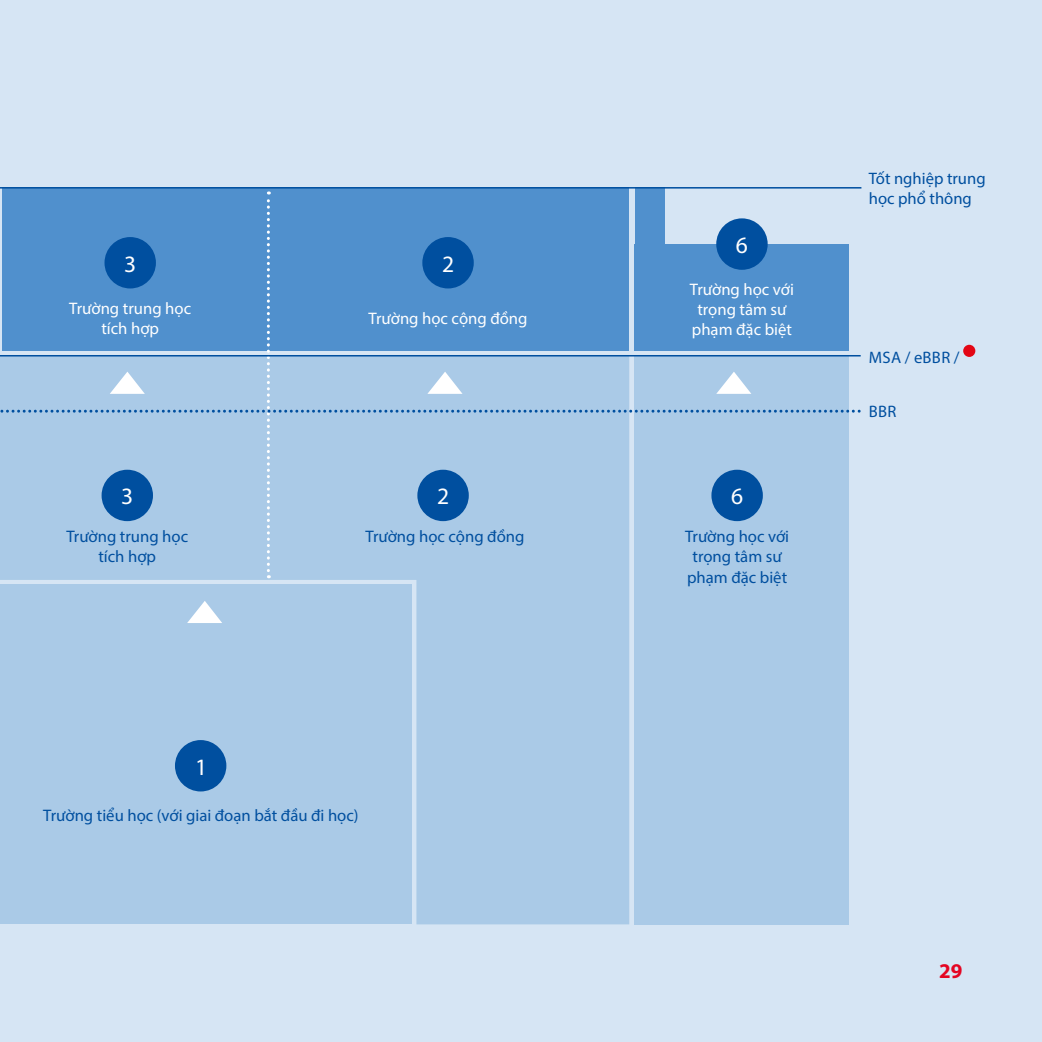
<style>
.page{position:relative;width:1042px;height:1042px;background:#d6e5f4}
.page>*{position:absolute;margin:0;border:0;box-sizing:border-box;transform-origin:0 0}
.t1{font:23.62px "Myriad Pro";color:#fff}
.t2{font:700 21px "Myriad Pro";color:#e40522}
.t3{font:16.62px/20.1px "Myriad Pro";color:#004f9f;text-align:center}
.t4{font:16.62px/20.1px "Myriad Pro";color:#fff;text-align:center}
</style>
<div class="page">
<div style="left:0;top:578px;width:629px;height:346px;background:#aacae7"></div>
<div style="left:0;top:584px;width:411px;height:340px;background:#aacae7"></div>
<div style="left:635px;top:356px;width:214px;height:568px;background:#aacae7"></div>
<svg style="left:0;top:187px;width:862px;height:4px;background:#4483c1"></svg>
<svg style="left:187px;top:601px;width:35px;height:22px"></svg>
<svg style="left:0;top:191px;width:860px;height:387px"></svg>
<div style="left:963px;top:345px;width:12px;height:12px;background:#e30614;border-radius:50%"></div>
<div style="left:716px;top:218px;width:51px;height:52px;background:#004f9f;border-radius:50%"></div>
<div style="left:104px;top:237px;width:52px;height:51px;background:#004f9f;border-radius:50%"></div>
<div style="left:422px;top:237px;width:52px;height:51px;background:#004f9f;border-radius:50%"></div>
<div style="left:102px;top:470px;width:51px;height:51px;background:#004f9f;border-radius:50%"></div>
<div style="left:417px;top:470px;width:52px;height:51px;background:#004f9f;border-radius:50%"></div>
<div style="left:711px;top:470px;width:52px;height:51px;background:#004f9f;border-radius:50%"></div>
<div style="left:175px;top:740px;width:51px;height:51px;background:#004f9f;border-radius:50%"></div>
<h1 class="t1" style="left:124px;top:249px;width:14px">3</h1>
<h1 class="t1" style="left:442px;top:249px;width:14px">2</h1>
<p class="t4" style="left:69px;top:298px;width:123px">Trường trung học tích hợp</p>
<p class="t4" style="left:368px;top:308px;width:160px">Trường học cộng đồng</p>
<h1 class="t1" style="left:736px;top:230px;width:14px">6</h1>
<p class="t4" style="left:690px;top:279px;width:106px">Trường học với trọng tâm sư phạm đặc biệt</p>
<h1 class="t1" style="left:121px;top:482px;width:14px">3</h1>
<h1 class="t1" style="left:437px;top:482px;width:14px">2</h1>
<h1 class="t1" style="left:731px;top:482px;width:14px">6</h1>
<p class="t3" style="left:66px;top:526px;width:123px">Trường trung học tích hợp</p>
<h1 class="t1" style="left:195px;top:752px;width:14px">1</h1>
<p class="t3" style="left:365px;top:526px;width:160px">Trường học cộng đồng</p>
<p class="t3" style="left:685px;top:526px;width:106px">Trường học với trọng tâm sư phạm đặc biệt</p>
<p class="t3" style="left:43px;top:805px;width:317px">Trường tiểu học (với giai đoạn bắt đầu đi học)</p>
<p class="t3" style="left:869px;top:168px;width:118px;text-align:left">Tốt nghiệp trung học phổ thông</p>
<p class="t3" style="left:869px;top:347px;width:92px">MSA / eBBR /</p>
<p class="t3" style="left:869px;top:401px;width:29px">BBR</p>
<p class="t2" style="left:939px;top:957px;width:25px">29</p>
</div>
